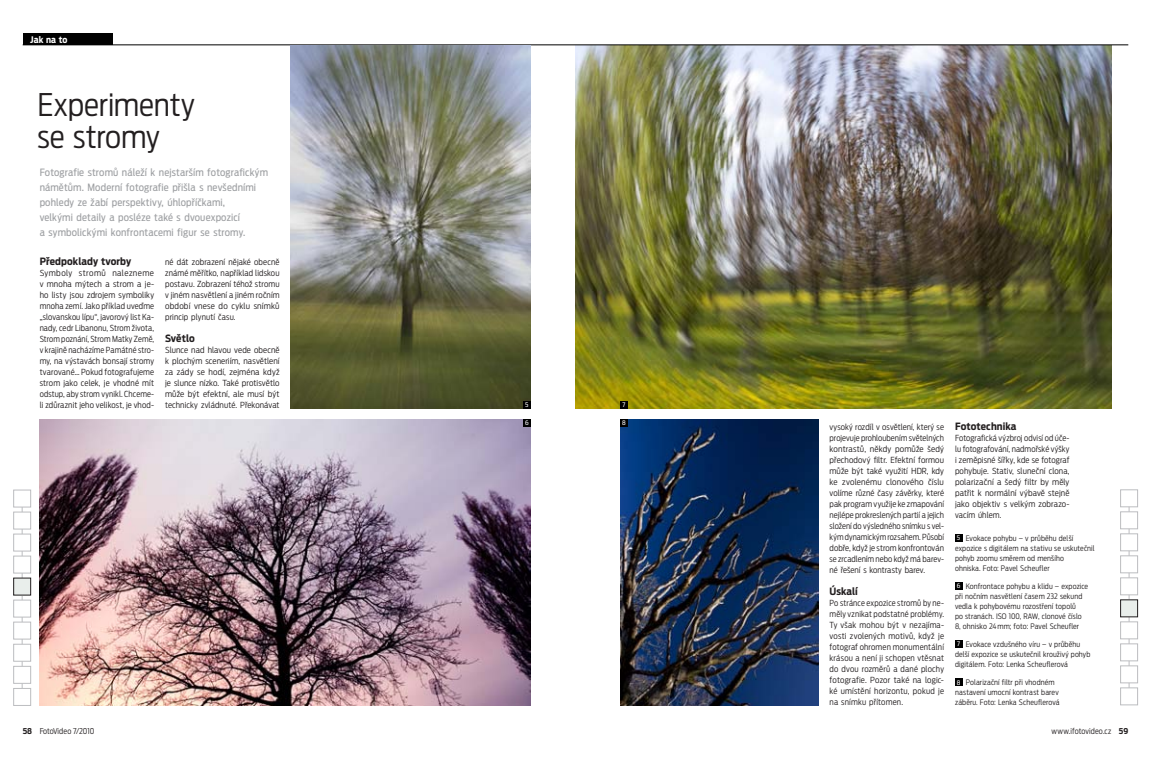
<style>
.page{position:relative;width:1151px;height:757px;background:#fff}
.page>*{position:absolute;margin:0;border:0;box-sizing:border-box;transform-origin:0 0}
.t1{font:300 condensed 31px/32px "Antenna OT";letter-spacing:-.005em;color:#231f20}
.t2{font:condensed 10px/15px "Antenna OT";letter-spacing:.015em;color:#9d9fa2}
.t3{font:700 condensed 10px "Antenna OT";letter-spacing:.005em;color:#231f20}
.t4{font:700 condensed 9px "Antenna OT";letter-spacing:.005em;color:#fff}
.t5{font:300 condensed 8.3px/11px "Antenna OT";letter-spacing:.01em;color:#231f20;text-align:justify}
.t6{font:300 condensed 8.3px/11px "Antenna OT";letter-spacing:.01em;color:#231f20;text-align:justify;scale:1.07 1}
.t7{font:300 condensed 8.3px/11px "Antenna OT";letter-spacing:.01em;color:#231f20;text-align:justify;scale:1.05 1}
.t8{font:300 condensed 8px "Antenna OT";letter-spacing:.01em;color:#231f20}
.t9{font:300 condensed 8px "Antenna OT";letter-spacing:-.015em;color:#231f20}
.t10{font:300 condensed 7.5px/10px "Antenna OT";letter-spacing:.015em;color:#231f20}
.t11{font:condensed 6.3px "Antenna OT";color:#fff}
.s1{font-weight:400;font-size:6.3px;color:#fff}
.s2{font-weight:700}
</style>
<div class="page">
<img style="left:40px;top:419px;width:490px;height:286px">
<img style="left:575px;top:46px;width:536px;height:362px">
<hr style="left:23px;top:45px;width:1105px;height:1px;background:#010101">
<img style="left:291px;top:45px;width:239px;height:363px">
<hr style="left:22px;top:496px;width:1px;height:203px;background:#bcbdc0">
<div style="left:13px;top:644px;width:18px;height:17px;background:#fff;border:1px solid #bcbdc0"></div>
<div style="left:13px;top:622px;width:18px;height:17px;background:#fff;border:1px solid #bcbdc0"></div>
<div style="left:13px;top:600px;width:18px;height:17px;background:#fff;border:1px solid #bcbdc0"></div>
<div style="left:14px;top:578px;width:17px;height:17px;background:#e9eeeb"></div>
<div style="left:13px;top:578px;width:18px;height:17px;border:1px solid #231f20"></div>
<div style="left:13px;top:556px;width:18px;height:17px;background:#fff;border:1px solid #bcbdc0"></div>
<div style="left:13px;top:534px;width:18px;height:17px;background:#fff;border:1px solid #bcbdc0"></div>
<div style="left:13px;top:512px;width:18px;height:17px;background:#fff;border:1px solid #bcbdc0"></div>
<div style="left:13px;top:490px;width:18px;height:17px;background:#fff;border:1px solid #bcbdc0"></div>
<div style="left:13px;top:688px;width:18px;height:18px;background:#fff;border:1px solid #bcbdc0"></div>
<div style="left:13px;top:666px;width:18px;height:17px;background:#fff;border:1px solid #bcbdc0"></div>
<hr style="left:1129px;top:496px;width:1px;height:202px;background:#bcbdc0">
<div style="left:1120px;top:643px;width:18px;height:18px;background:#fff;border:1px solid #bcbdc0"></div>
<div style="left:1120px;top:621px;width:18px;height:18px;background:#fff;border:1px solid #bcbdc0"></div>
<div style="left:1120px;top:600px;width:17px;height:17px;background:#e9eeeb"></div>
<div style="left:1120px;top:599px;width:18px;height:18px;border:1px solid #231f20"></div>
<div style="left:1120px;top:577px;width:18px;height:18px;background:#fff;border:1px solid #bcbdc0"></div>
<div style="left:1120px;top:555px;width:18px;height:18px;background:#fff;border:1px solid #bcbdc0"></div>
<div style="left:1120px;top:533px;width:18px;height:18px;background:#fff;border:1px solid #bcbdc0"></div>
<div style="left:1120px;top:511px;width:18px;height:18px;background:#fff;border:1px solid #bcbdc0"></div>
<div style="left:1120px;top:489px;width:18px;height:18px;background:#fff;border:1px solid #bcbdc0"></div>
<div style="left:1120px;top:687px;width:18px;height:18px;background:#fff;border:1px solid #bcbdc0"></div>
<div style="left:1120px;top:665px;width:18px;height:18px;background:#fff;border:1px solid #bcbdc0"></div>
<img style="left:620px;top:419px;width:198px;height:286px">
<div style="left:23px;top:34px;width:89px;height:11px;background:#010101"></div>
<div style="left:955px;top:534px;width:7px;height:7px;background:#010101"></div>
<div style="left:955px;top:640px;width:7px;height:7px;background:#010101"></div>
<div style="left:955px;top:678px;width:7px;height:7px;background:#010101"></div>
<div style="left:955px;top:582px;width:7px;height:7px;background:#010101"></div>
<div style="left:523px;top:401px;width:7px;height:7px;background:#010101"></div>
<div style="left:523px;top:419px;width:7px;height:7px;background:#010101"></div>
<div style="left:620px;top:401px;width:8px;height:7px;background:#010101"></div>
<div style="left:620px;top:419px;width:8px;height:7px;background:#010101"></div>
<p class="t4" style="left:30px;top:33px;width:39px">Jak na to</p>
<h1 class="t1" style="left:38px;top:88px;width:159px">Experimenty se stromy</h1>
<p class="t2" style="left:40px;top:165px;width:230px">Fotografie stromů náleží k nejstarším fotografickým námětům. Moderní fotografie přišla s nevšedními pohledy ze žabí perspektivy, úhlopříčkami,<br>velkými detaily a posléze také s dvouexpozicí<br>a symbolickými konfrontacemi figur se stromy.</p>
<p class="t3" style="left:40px;top:255px;width:93px">Předpoklady tvorby</p>
<p class="t6" style="left:40px;top:267px;width:108px">Symboly stromů nalezneme v mnoha mýtech a strom a je&shy;ho listy jsou zdrojem symboliky mnoha zemí. Jako příklad uveďme „slovanskou lípu“, javorový list Ka&shy;nady, cedr Libanonu, Strom života, Strom poznání, Strom Matky Země, v krajině nacházíme Památné stro&shy;my, na výstavách bonsají stromy tvarované… Pokud fotografujeme strom jako celek, je vhodné mít odstup, aby strom vynikl. Chceme&shy;li zdůraznit jeho velikost, je vhod-</p>
<p class="t5" style="left:165px;top:256px;width:116px">né dát zobrazení nějaké obecně známé měřítko, například lidskou postavu. Zobrazení téhož stromu v jiném nasvětlení a jiném ročním období vnese do cyklu snímků princip plynutí času.</p>
<p class="t3" style="left:165px;top:332px;width:31px">Světlo</p>
<p class="t7" style="left:165px;top:344px;width:110px">Slunce nad hlavou vede obecně k plochým sceneriím, nasvětlení za zády se hodí, zejména když je slunce nízko. Také protisvětlo může být efektní, ale musí být technicky zvládnuté. Překonávat</p>
<p class="t11" style="left:525px;top:401px;width:5px">5</p>
<p class="t11" style="left:525px;top:419px;width:5px">6</p>
<p class="t11" style="left:623px;top:401px;width:4px">7</p>
<p class="t11" style="left:622px;top:419px;width:5px">8</p>
<p class="t5" style="left:829px;top:421px;width:116px">vysoký rozdíl v osvětlení, který se projevuje prohloubením světelných kontrastů, někdy pomůže šedý přechodový filtr. Efektní formou může být také využití HDR, kdy ke zvolenému clonového číslu volíme různé časy závěrky, které pak program využije ke zmapování nejlépe prokreslených partií a jejich složení do výsledného snímku s vel&shy;kým dynamickým rozsahem. Působí dobře, když je strom konfrontován se zrcadlením nebo když má barev&shy;né řešení s kontrasty barev.</p>
<p class="t3" style="left:829px;top:585px;width:30px">Úskalí</p>
<p class="t5" style="left:829px;top:597px;width:116px">Po stránce expozice stromů by ne&shy;měly vznikat podstatné problémy.<br>Ty však mohou být v nezajíma&shy;vosti zvolených motivů, když je fotograf ohromen monumentální krásou a není ji schopen vtěsnat do dvou rozměrů a dané plochy fotografie. Pozor také na logic&shy;ké umístění horizontu, pokud je na snímku přítomen.</p>
<p class="t3" style="left:955px;top:420px;width:63px">Fototechnika</p>
<p class="t5" style="left:955px;top:432px;width:116px">Fotografická výzbroj odvisí od úče&shy;lu fotografování, nadmořské výšky i zeměpisné šířky, kde se fotograf pohybuje. Stativ, sluneční clona, polarizační a šedý filtr by měly patřit k normální výbavě stejně jako objektiv s velkým zobrazo&shy;vacím úhlem.</p>
<p class="t10" style="left:955px;top:533px;width:141px"><span class="s1">5</span> Evokace pohybu – v průběhu delší expozice s digitálem na stativu se uskutečnil pohyb zoomu směrem od menšího<br>ohniska. Foto: Pavel Scheufler</p>
<p class="t10" style="left:955px;top:581px;width:135px"><span class="s1">6</span> Konfrontace pohybu a klidu – expozice při nočním nasvětlení časem 232 sekund vedla k pohybovému rozostření topolů<br>po stranách. ISO 100, RAW, clonové číslo 8, ohnisko 24mm; foto: Pavel Scheufler</p>
<p class="t10" style="left:955px;top:639px;width:137px"><span class="s1">7</span> Evokace vzdušného víru – v průběhu delší expozice se uskutečnil krouživý pohyb digitálem. Foto: Lenka Scheuflerová</p>
<p class="t10" style="left:955px;top:677px;width:106px"><span class="s1">8</span> Polarizační filtr při vhodném nastavení umocní kontrast barev záběru. Foto: Lenka Scheuflerová</p>
<p class="t9" style="left:23px;top:725px;width:73px"><span class="s2">58</span> FotoVideo 7/2010</p>
<p class="t8" style="left:1051px;top:725px;width:78px">www.ifotovideo.cz <span class="s2">59</span></p>
</div>
